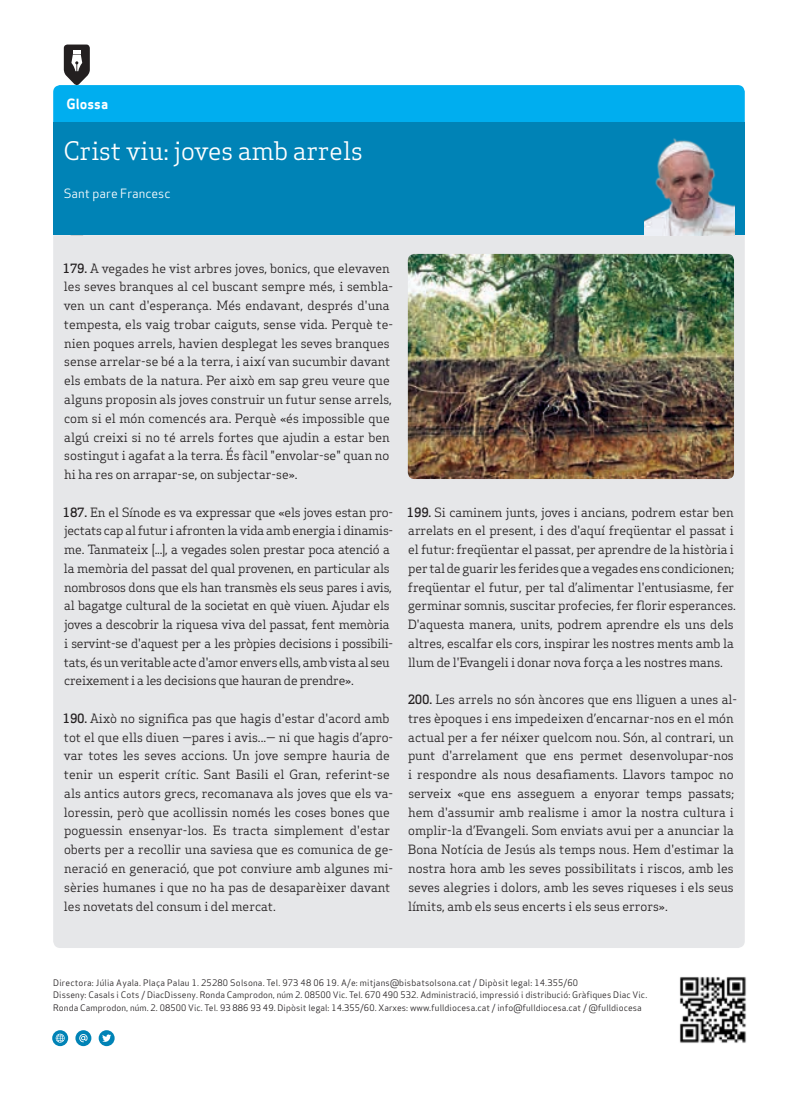
<style>
.page{position:relative;width:798px;height:1099px;background:#fff}
.page>*{position:absolute;margin:0;border:0;box-sizing:border-box;transform-origin:0 0}
.Subtitol_Secció{font:25px "Apex Serif";color:#fff}
.Titular_Secció_Petit{font:13.75px "Apex Sans Bold T";color:#fff}
.Text_General{font:12.5px/18.8px "Apex Serif";color:#231f20}
.Text_General-2{font:12.5px/18.8px "Apex Serif";letter-spacing:-.02em;color:#231f20}
.Titulars{font:12.5px "Apex Sans Book T";color:#fff}
.Titulars-2{font:8.75px/12.5px "Apex Sans Book T";letter-spacing:.01em;color:#231f20}
.s1{font-weight:500}
</style>
<div class="page">
<img style="left:679px;top:977px;width:67px;height:66px">
<svg style="left:52px;top:1030px;width:16px;height:16px"></svg>
<svg style="left:56px;top:1033px;width:9px;height:9px"></svg>
<svg style="left:75px;top:1030px;width:16px;height:16px"></svg>
<svg style="left:79px;top:1033px;width:9px;height:9px"></svg>
<svg style="left:99px;top:1030px;width:16px;height:16px"></svg>
<svg style="left:102px;top:1034px;width:9px;height:8px"></svg>
<div style="left:53px;top:123px;width:691px;height:112px;background:#0083b6"></div>
<svg style="left:53px;top:45px;width:691px;height:78px"></svg>
<div style="left:53px;top:235px;width:691px;height:713px;background:#e6e7e9"></div>
<img style="left:644px;top:138px;width:89px;height:97px">
<img style="left:407px;top:254px;width:326px;height:225px">
<p class="Titular_Secció_Petit" style="left:67px;top:95px;width:43px">Glossa</p>
<p class="Subtitol_Secció" style="left:64px;top:135px;width:300px">Crist viu: joves amb arrels</p>
<p class="Titulars" style="left:64px;top:185px;width:108px">Sant pare Francesc</p>
<p class="Text_General" style="left:63px;top:258px;width:332px"><span class="s1">179.</span> A vegades he vist arbres joves, bonics, que elevaven les seves branques al cel buscant sempre més, i sembla&shy;ven un cant d'esperança. Més endavant, després d'una tempesta, els vaig trobar caiguts, sense vida. Perquè te&shy;nien poques arrels, havien desplegat les seves branques sense arrelar-se bé a la terra, i així van sucumbir davant els embats de la natura. Per això em sap greu veure que alguns proposin als joves construir un futur sense arrels, com si el món comencés ara. Perquè «és impossible que algú creixi si no té arrels fortes que ajudin a estar ben sostingut i agafat a la terra. És fàcil "envolar-se" quan no hi ha res on arrapar-se, on subjectar-se».</p>
<p class="Text_General-2" style="left:63px;top:502px;width:332px"><span class="s1">187.</span> En el Sínode es va expressar que «els joves estan pro&shy;jectats cap al futur i afronten la vida amb energia i dinamis&shy;me. Tanmateix [...], a vegades solen prestar poca atenció a la memòria del passat del qual provenen, en particular als nombrosos dons que els han transmès els seus pares i avis, al bagatge cultural de la societat en què viuen. Ajudar els joves a descobrir la riquesa viva del passat, fent memòria i servint-se d'aquest per a les pròpies decisions i possibili&shy;tats, és un veritable acte d'amor envers ells, amb vista al seu creixement i a les decisions que hauran de prendre».</p>
<p class="Text_General" style="left:63px;top:708px;width:332px"><span class="s1">190.</span> Això no significa pas que hagis d'estar d'acord amb tot el que ells diuen —pares i avis...— ni que hagis d’apro&shy;var totes les seves accions. Un jove sempre hauria de tenir un esperit crític. Sant Basili el Gran, referint-se als antics autors grecs, recomanava als joves que els va&shy;loressin, però que acollissin només les coses bones que poguessin ensenyar-los. Es tracta simplement d'estar oberts per a recollir una saviesa que es comunica de ge&shy;neració en generació, que pot conviure amb algunes mi&shy;sèries humanes i que no ha pas de desaparèixer davant les novetats del consum i del mercat.</p>
<p class="Text_General" style="left:406px;top:502px;width:330px"><span class="s1">199.</span> Si caminem junts, joves i ancians, podrem estar ben arrelats en el present, i des d'aquí freqüentar el passat i el futur: freqüentar el passat, per aprendre de la història i per tal de guarir les ferides que a vegades ens condicionen; freqüentar el futur, per tal d’alimentar l'entusiasme, fer germinar somnis, suscitar profecies, fer florir esperances.<br>D'aquesta manera, units, podrem aprendre els uns dels altres, escalfar els cors, inspirar les nostres ments amb la llum de l'Evangeli i donar nova força a les nostres mans.</p>
<p class="Text_General" style="left:407px;top:690px;width:331px"><span class="s1">200.</span> Les arrels no són àncores que ens lliguen a unes al&shy;tres èpoques i ens impedeixen d’encarnar-nos en el món actual per a fer néixer quelcom nou. Són, al contrari, un punt d'arrelament que ens permet desenvolupar-nos i respondre als nous desafiaments. Llavors tampoc no serveix «que ens asseguem a enyorar temps passats; hem d'assumir amb realisme i amor la nostra cultura i omplir-la d’Evangeli. Som enviats avui per a anunciar la Bona Notícia de Jesús als temps nous. Hem d'estimar la nostra hora amb les seves possibilitats i riscos, amb les seves alegries i dolors, amb les seves riqueses i els seus límits, amb els seus encerts i els seus errors».</p>
<p class="Titulars-2" style="left:53px;top:976px;width:526px">Directora: Júlia Ayala. Plaça Palau 1. 25280 Solsona. Tel. 973 48 06 19. A/e: mitjans@bisbatsolsona.cat / Dipòsit legal: 14.355/60</p>
<p class="Titulars-2" style="left:53px;top:988px;width:595px">Disseny: Casals i Cots / DiacDisseny. Ronda Camprodon, núm 2. 08500 Vic. Tel. 670 490 532. Administració, impressió i distribució: Gràfiques Diac Vic.<br>Ronda Camprodon, núm. 2. 08500 Vic. Tel. 93 886 93 49. Dipòsit legal: 14.355/60. Xarxes: www.fulldiocesa.cat / info@fulldiocesa.cat / @fulldiocesa</p>
</div>
